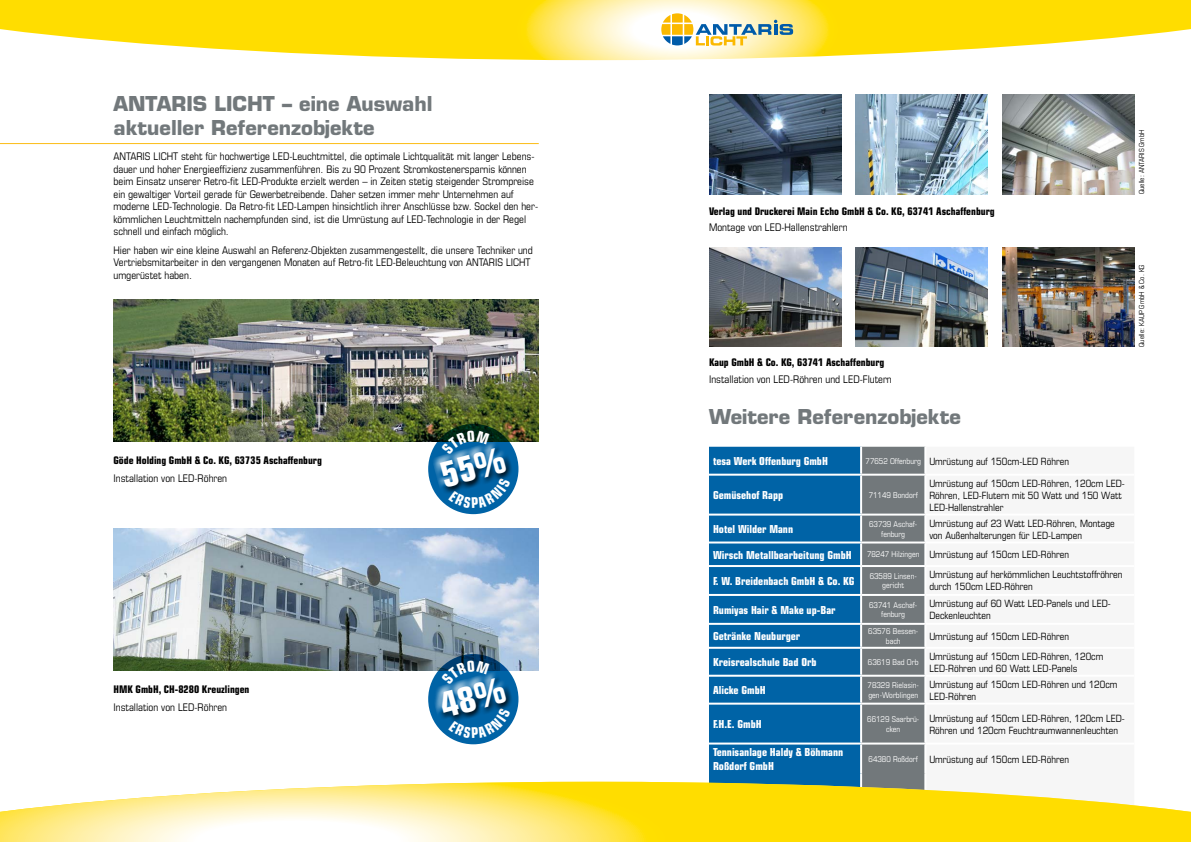
<style>
.page{position:relative;width:1191px;height:842px;background:#fff}
.page>*{position:absolute;margin:0;border:0;box-sizing:border-box;transform-origin:0 0}
.t1{font:700 20px/24px "Eurostile LTCE";color:#72787b}
.t2{font:700 condensed 11px/13.2px "Eurostile LTCE";color:#fff}
.t3{font:condensed 10.5px/12.6px "Eurostile LTCE";color:#000}
.t4{font:700 condensed 10.5px "Eurostile LTCE";color:#000}
.t5{font:condensed 10px/12px "Eurostile LTCE";color:#000}
.t6{font:condensed 8px/9.6px "Eurostile LTCE";color:#fff;text-align:center}
.t7{font:condensed 7px "Eurostile LTCE";color:#000}
.s1{font-size:8px;color:#fff}
</style>
<div class="page">
<div style="left:709px;top:447px;width:151px;height:335px;background:#0063a6"></div>
<div style="left:862px;top:447px;width:62px;height:335px;background:#72787b"></div>
<hr style="left:709px;top:474px;width:152px;height:2px;background:#fff">
<hr style="left:861px;top:474px;width:64px;height:2px;background:#fff">
<hr style="left:709px;top:514px;width:152px;height:2px;background:#fff">
<hr style="left:861px;top:514px;width:64px;height:2px;background:#fff">
<hr style="left:709px;top:541px;width:152px;height:2px;background:#fff">
<hr style="left:861px;top:541px;width:64px;height:2px;background:#fff">
<hr style="left:709px;top:565px;width:152px;height:2px;background:#fff">
<hr style="left:861px;top:565px;width:64px;height:2px;background:#fff">
<hr style="left:709px;top:594px;width:152px;height:2px;background:#fff">
<hr style="left:861px;top:594px;width:64px;height:2px;background:#fff">
<hr style="left:709px;top:623px;width:152px;height:2px;background:#fff">
<hr style="left:861px;top:623px;width:64px;height:2px;background:#fff">
<hr style="left:709px;top:647px;width:152px;height:2px;background:#fff">
<hr style="left:861px;top:647px;width:64px;height:2px;background:#fff">
<hr style="left:709px;top:675px;width:152px;height:2px;background:#fff">
<hr style="left:861px;top:675px;width:64px;height:2px;background:#fff">
<hr style="left:709px;top:703px;width:152px;height:2px;background:#fff">
<hr style="left:861px;top:703px;width:64px;height:2px;background:#fff">
<hr style="left:709px;top:742px;width:152px;height:2px;background:#fff">
<hr style="left:861px;top:742px;width:64px;height:2px;background:#fff">
<img style="left:709px;top:95px;width:132px;height:99px">
<img style="left:709px;top:248px;width:132px;height:99px">
<img style="left:1002px;top:248px;width:132px;height:99px">
<img style="left:855px;top:248px;width:132px;height:99px">
<img style="left:855px;top:95px;width:132px;height:99px">
<img style="left:1002px;top:95px;width:132px;height:99px">
<hr style="left:0;top:143px;width:539px;height:1px;background:#fbbc16">
<img style="left:114px;top:300px;width:425px;height:141px">
<img style="left:113px;top:529px;width:426px;height:141px">
<svg style="left:0;top:0;width:1191px;height:60px"></svg>
<svg style="left:661px;top:13px;width:132px;height:33px"></svg>
<svg style="left:0;top:782px;width:1191px;height:60px"></svg>
<svg style="left:428px;top:424px;width:90px;height:90px"></svg>
<svg style="left:428px;top:654px;width:90px;height:90px"></svg>
<svg style="left:431px;top:430px;width:85px;height:78px;background:#1e658f"></svg>
<svg style="left:430px;top:660px;width:86px;height:78px;background:#236da0"></svg>
<h1 class="t1" style="left:113px;top:92px;width:320px">ANTARIS LICHT – eine Auswahl aktueller Referenzobjekte</h1>
<p class="t3" style="left:113px;top:150px;width:426px">ANTARIS LICHT steht für hochwertige LED-Leuchtmittel, die optimale Lichtqualität mit langer Lebens&shy;dauer und hoher Energieeffizienz zusammenführen. Bis zu 90 Prozent Stromkostenersparnis können beim Einsatz unserer Retro-fit LED-Produkte erzielt werden – in Zeiten stetig steigender Strompreise ein gewaltiger Vorteil gerade für Gewerbetreibende. Daher setzen immer mehr Unternehmen auf moderne LED-Technologie. Da Retro-fit LED-Lampen hinsichtlich ihrer Anschlüsse bzw. Sockel den her&shy;kömmlichen Leuchtmitteln nachempfunden sind, ist die Umrüstung auf LED-Technologie in der Regel schnell und einfach möglich.</p>
<p class="t3" style="left:113px;top:243px;width:421px">Hier haben wir eine kleine Auswahl an Referenz-Objekten zusammengestellt, die unsere Techniker und<br>Vertriebsmitarbeiter in den vergangenen Monaten auf Retro-fit LED-Beleuchtung von ANTARIS LICHT umgerüstet haben.</p>
<p class="t4" style="left:113px;top:454px;width:210px">Göde Holding GmbH &amp; Co. KG, 63735 Aschaffenburg</p>
<p class="t3" style="left:113px;top:472px;width:115px">Installation von LED-Röhren</p>
<p class="t4" style="left:113px;top:683px;width:137px">HMK GmbH, CH-8280 Kreuzlingen</p>
<p class="t3" style="left:113px;top:701px;width:115px">Installation von LED-Röhren</p>
<p class="t4" style="left:709px;top:204px;width:287px">Verlag und Druckerei Main Echo GmbH &amp; Co. KG, 63741 Aschaffenburg</p>
<p class="t3" style="left:709px;top:221px;width:140px">Montage von LED-Hallenstrahlern</p>
<p class="t4" style="left:709px;top:356px;width:177px">Kaup GmbH &amp; Co. KG, 63741 Aschaffenburg</p>
<p class="t3" style="left:709px;top:373px;width:184px">Installation von LED-Röhren und LED-Flutern</p>
<h1 class="t1" style="left:709px;top:404px;width:253px">Weitere Referenzobjekte</h1>
<p class="t2" style="left:713px;top:454px;width:116px">tesa Werk Offenburg GmbH</p>
<p class="t5" style="left:865px;top:455px;width:205px"><span class="s1">77652 Offenburg</span> Umrüstung auf 150cm-LED Röhren</p>
<p class="t2" style="left:713px;top:488px;width:72px">Gemüsehof Rapp</p>
<p class="t6" style="left:868px;top:490px;width:51px">71149 Bondorf</p>
<p class="t5" style="left:929px;top:477px;width:197px">Umrüstung auf 150cm LED-Röhren, 120cm LED-<br>Röhren, LED-Flutern mit 50 Watt und 150 Watt<br>LED-Hallenstrahler</p>
<p class="t2" style="left:713px;top:522px;width:82px">Hotel Wilder Mann</p>
<p class="t6" style="left:869px;top:519px;width:50px">63739 Aschaf&shy;fenburg</p>
<p class="t5" style="left:929px;top:517px;width:187px">Umrüstung auf 23 Watt LED-Röhren, Montage von Außenhalterungen für LED-Lampen</p>
<p class="t2" style="left:713px;top:548px;width:140px">Wirsch Metallbearbeitung GmbH</p>
<p class="t5" style="left:867px;top:548px;width:203px"><span class="s1">78247 Hilzingen</span> Umrüstung auf 150cm LED-Röhren</p>
<p class="t2" style="left:713px;top:574px;width:143px">F. W. Breidenbach GmbH &amp; Co. KG</p>
<p class="t6" style="left:869px;top:571px;width:48px">63589 Linsen&shy;gericht</p>
<p class="t5" style="left:929px;top:569px;width:195px">Umrüstung auf herkömmlichen Leuchtstoffröhren durch 150cm LED-Röhren</p>
<p class="t2" style="left:713px;top:603px;width:124px">Rumiyas Hair &amp; Make up-Bar</p>
<p class="t6" style="left:869px;top:600px;width:50px">63741 Aschaf&shy;fenburg</p>
<p class="t5" style="left:929px;top:598px;width:183px">Umrüstung auf 60 Watt LED-Panels und LED-<br>Deckenleuchten</p>
<p class="t2" style="left:713px;top:630px;width:89px">Getränke Neuburger</p>
<p class="t6" style="left:868px;top:626px;width:51px">63576 Bessen&shy;bach</p>
<p class="t5" style="left:929px;top:630px;width:141px">Umrüstung auf 150cm LED-Röhren</p>
<p class="t2" style="left:713px;top:656px;width:105px">Kreisrealschule Bad Orb</p>
<p class="t6" style="left:868px;top:657px;width:52px">63619 Bad Orb</p>
<p class="t5" style="left:929px;top:650px;width:175px">Umrüstung auf 150cm LED-Röhren, 120cm<br>LED-Röhren und 60 Watt LED-Panels</p>
<p class="t2" style="left:713px;top:683px;width:54px">Alicke GmbH</p>
<p class="t6" style="left:867px;top:680px;width:53px;text-align:left">78329 Rielasin&shy;gen-Worblingen</p>
<p class="t5" style="left:929px;top:678px;width:189px">Umrüstung auf 150cm LED-Röhren und 120cm<br>LED-Röhren</p>
<p class="t2" style="left:713px;top:717px;width:50px">F.H.E. GmbH</p>
<p class="t6" style="left:867px;top:714px;width:53px">66129 Saarbrü&shy;cken</p>
<p class="t5" style="left:929px;top:712px;width:197px">Umrüstung auf 150cm LED-Röhren, 120cm LED-<br>Röhren und 120cm Feuchtraumwannenleuchten</p>
<p class="t2" style="left:713px;top:746px;width:132px">Tennisanlage Haldy &amp; Böhmann<br>Roßdorf GmbH</p>
<p class="t5" style="left:868px;top:753px;width:202px"><span class="s1">64380 Roßdorf</span> Umrüstung auf 150cm LED-Röhren</p>
<p class="t7" style="left:1137px;top:194px;width:66px;rotate:-90deg">Quelle: ANTARIS GmbH</p>
<p class="t7" style="left:1137px;top:347px;width:84px;rotate:-90deg">Quelle: KAUP GmbH &amp; Co. KG</p>
</div>
